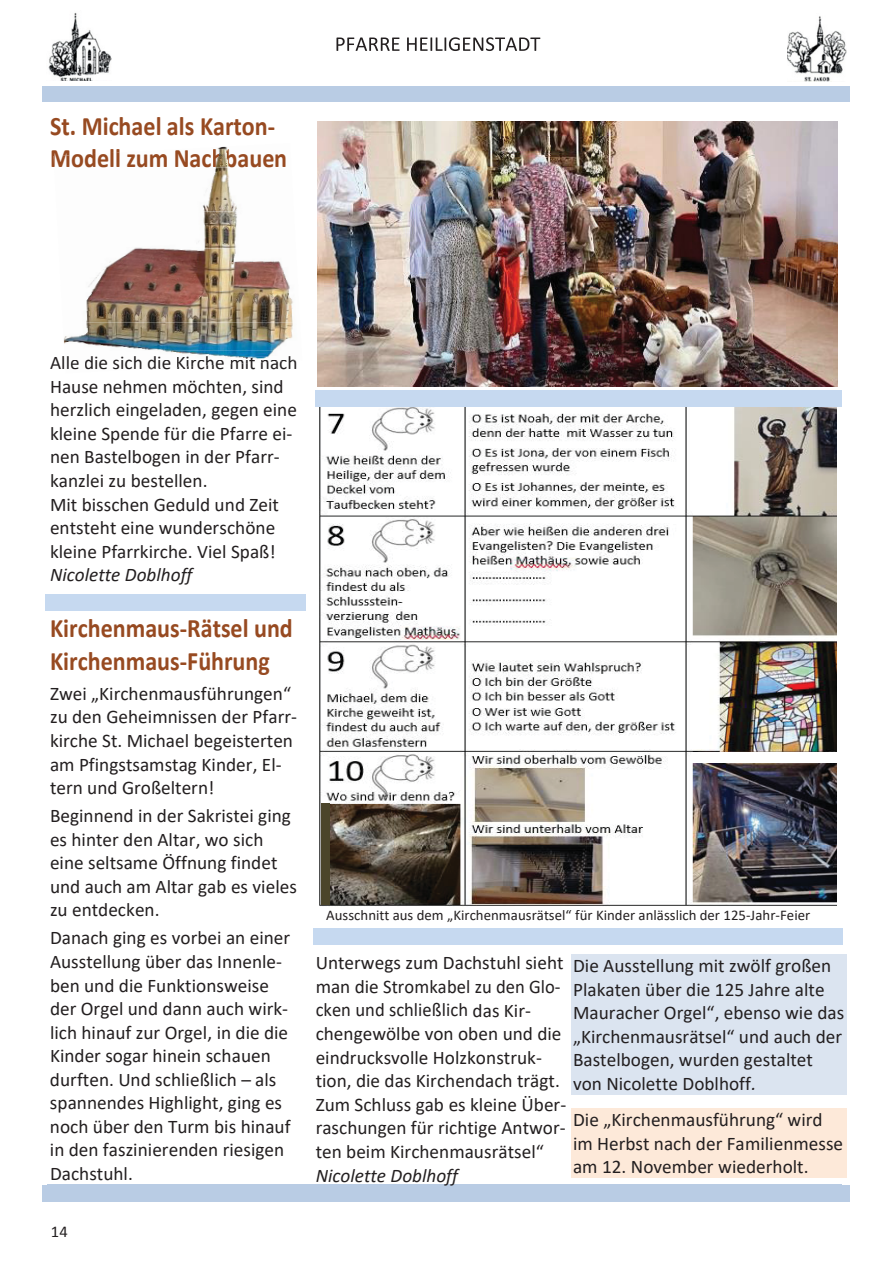
<style>
.page{position:relative;width:893px;height:1263px;background:#fff}
.page>*{position:absolute;margin:0;border:0;box-sizing:border-box;transform-origin:0 0}
.t1{font:700 26.7px/32.5px "Calibri";color:#974a21;scale:.9 1}
.t2{font:19.2px/23.5px "Calibri";color:#231f20}
.t3{font:italic 19.2px "Calibri";color:#231f20}
.t4{font:16.5px "Calibri";color:#231f20}
.t5{font:14.85px "Calibri";color:#231f20}
.s1{color:#dbd7d3}
.s2{color:#0c7db2}
.s3{font-style:italic}
</style>
<div class="page">
<div style="left:42px;top:86px;width:808px;height:17px;background:#b9cce4"></div>
<div style="left:42px;top:1185px;width:808px;height:17px;background:#b9cce4"></div>
<div style="left:571px;top:954px;width:276px;height:23px;background:#dbe4f0"></div>
<div style="left:571px;top:977px;width:276px;height:24px;background:#dbe4f0"></div>
<div style="left:571px;top:1001px;width:276px;height:24px;background:#dbe4f0"></div>
<div style="left:571px;top:1025px;width:276px;height:23px;background:#dbe4f0"></div>
<div style="left:571px;top:1048px;width:276px;height:24px;background:#dbe4f0"></div>
<div style="left:571px;top:1072px;width:276px;height:23px;background:#dbe4f0"></div>
<div style="left:571px;top:1108px;width:276px;height:23px;background:#fde9d9"></div>
<div style="left:571px;top:1131px;width:276px;height:24px;background:#fde9d9"></div>
<div style="left:571px;top:1155px;width:276px;height:22px;background:#fde9d9"></div>
<div style="left:45px;top:594px;width:261px;height:17px;background:#c6d9f0"></div>
<img style="left:317px;top:122px;width:520px;height:264px">
<img style="left:63px;top:323px;width:230px;height:34px">
<img style="left:214px;top:146px;width:15px;height:28px">
<img style="left:214px;top:149px;width:15px;height:19px">
<img style="left:202px;top:174px;width:35px;height:37px">
<img style="left:134px;top:211px;width:103px;height:38px">
<img style="left:89px;top:249px;width:201px;height:37px">
<img style="left:86px;top:286px;width:207px;height:37px">
<img style="left:64px;top:356px;width:15px;height:1px">
<img style="left:85px;top:356px;width:140px;height:1px">
<img style="left:231px;top:356px;width:62px;height:3px">
<div style="left:316px;top:390px;width:526px;height:17px;background:#c6d9f0"></div>
<div style="left:313px;top:928px;width:530px;height:17px;background:#c6d9f0"></div>
<img style="left:319px;top:407px;width:517px;height:499px">
<div style="left:322px;top:804px;width:8px;height:101px;background:#4b452a"></div>
<div style="left:692px;top:752px;width:144px;height:11px;background:#fff"></div>
<img style="left:48px;top:12px;width:63px;height:69px">
<img style="left:787px;top:16px;width:60px;height:65px">
<svg style="left:336px;top:37px;width:63px;height:14px"></svg>
<svg style="left:407px;top:37px;width:133px;height:14px"></svg>
<h1 class="t1" style="left:50px;top:112px;width:252px">St. Michael als Karton-</h1>
<h1 class="t1" style="left:50px;top:144px;width:265px">Modell zum Nach<span class="s1">b</span>auen</h1>
<p class="t2" style="left:50px;top:353px;width:249px">Alle die sich die Kirche m<span class="s2">i</span>t nach<br>Hause nehmen möchten, sind herzlich eingeladen, gegen eine kleine Spende für die Pfarre ei&shy;nen Bastelbogen in der Pfarr&shy;kanzlei zu bestellen.<br>Mit bisschen Geduld und Zeit entsteht eine wunderschöne kleine Pfarrkirche. Viel Spaß!</p>
<p class="t3" style="left:50px;top:567px;width:144px">Nicolette Doblhoff</p>
<h1 class="t1" style="left:50px;top:614px;width:271px">Kirchenmaus-Rätsel und<br>Kirchenmaus-Führung</h1>
<p class="t2" style="left:50px;top:683px;width:248px">Zwei „Kirchenmausführungen“ zu den Geheimnissen der Pfarr&shy;kirche St. Michael begeisterten am Pfingstsamstag Kinder, El&shy;tern und Großeltern!</p>
<p class="t2" style="left:50px;top:805px;width:248px">Beginnend in der Sakristei ging es hinter den Altar, wo sich eine seltsame Öffnung findet und auch am Altar gab es vieles zu entdecken.</p>
<p class="t2" style="left:50px;top:928px;width:242px">Danach ging es vorbei an einer<br>Ausstellung über das Innenle&shy;ben und die Funktionsweise der Orgel und dann auch wirk&shy;lich hinauf zur Orgel, in die die<br>Kinder sogar hinein schauen durften. Und schließlich – als spannendes Highlight, ging es noch über den Turm bis hinauf in den faszinierenden riesigen<br>Dachstuhl.</p>
<p class="t4" style="left:51px;top:1225px;width:18px">14</p>
<p class="t5" style="left:326px;top:909px;width:486px">Ausschnitt aus dem „Kirchenmausrätsel“ für Kinder anlässlich der 125-Jahr-Feier</p>
<p class="t2" style="left:316px;top:953px;width:252px">Unterwegs zum Dachstuhl sieht man die Stromkabel zu den Glo&shy;cken und schließlich das Kir&shy;chengewölbe von oben und die eindrucksvolle Holzkonstruk&shy;tion, die das Kirchendach trägt.<br>Zum Schluss gab es kleine Über&shy;raschungen für richtige Antwor&shy;ten beim Kirchenmausrätsel“</p>
<p class="t3" style="left:316px;top:1167px;width:144px">Nicolette Doblhoff</p>
<p class="t2" style="left:573px;top:956px;width:273px">Die Ausstellung mit zwölf großen<br>Plakaten über die 125 Jahre alte<br>Mauracher Orgel“, ebenso wie das „Kirchenmausrätsel“ und auch der<br>Bastelbogen, wurden gestaltet von Nicolette Doblhoff<span class="s3">.</span></p>
<p class="t2" style="left:573px;top:1110px;width:272px">Die „Kirchenmausführung“ wird im Herbst nach der Familienmesse am 12. November wiederholt.</p>
</div>
